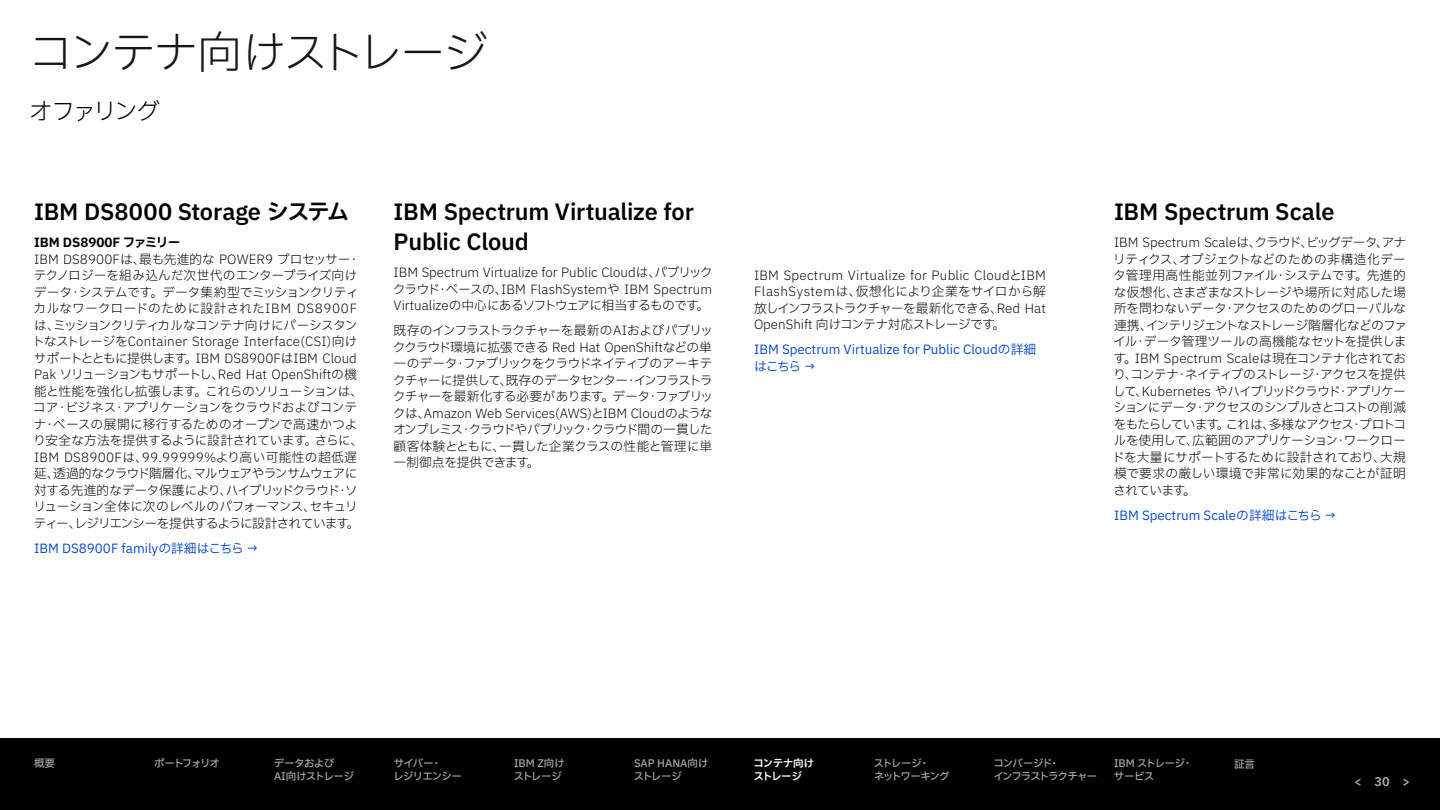
<style>
.page{position:relative;width:1440px;height:810px;background:#fff}
.page>*{position:absolute;margin:0;border:0;box-sizing:border-box;transform-origin:0 0}
.t1{font:300 45px "IBM Plex Sans JP";letter-spacing:-.07em;color:#161616}
.t2{font:300 24px "IBM Plex Sans JP";letter-spacing:-.12em;color:#000}
.t3{font:22.5px/30px "IBM Plex Sans JP Sm Bld";letter-spacing:-.01em;color:#000}
.Body{font:300 12.75px/16.5px "IBM Plex Sans JP";letter-spacing:-.015em;color:#000;text-align:justify}
.Arrows{font:12.75px/16.5px "IBM Plex Sans JP";color:#0043ce}
.t4{font:700 12.75px "IBM Plex Sans JP";color:#000}
.t5{font:12.75px "IBM Plex Sans Sm Bld";color:#a8a8a8}
.t6{font:10.5px/12.6px "IBM Plex Sans JP Medm";letter-spacing:-.065em;color:#a8a8a8}
.t7{font:10.5px/12.6px "IBM Plex Sans JP Medm";letter-spacing:-.1em;color:#a8a8a8}
.t8{font:10.5px/12.6px "IBM Plex Sans JP Medm";letter-spacing:-.045em;color:#a8a8a8}
.t9{font:10.5px/12.6px "IBM Plex Sans JP Medm";color:#a8a8a8}
.t10{font:10.5px/12.6px "IBM Plex Sans JP Medm";letter-spacing:-.09em;color:#a8a8a8}
.t11{font:10.5px/12.6px "IBM Plex Sans JP Medm";letter-spacing:-.015em;color:#a8a8a8}
.t12{font:10.5px/12.6px "IBM Plex Sans JP Sm Bld";letter-spacing:-.055em;color:#fff}
.t13{font:10.5px "IBM Plex Sans JP Medm";letter-spacing:-.13em;color:#a8a8a8}
</style>
<div class="page">
<div style="left:0;top:738px;width:1440px;height:72px;background:#000"></div>
<h1 class="t1" style="left:29px;top:21px;width:462px">コンテナ向けストレージ</h1>
<h2 class="t2" style="left:29px;top:94px;width:133px">オファリング</h2>
<h3 class="t3" style="left:34px;top:195px;width:317px">IBM DS8000 Storage システム</h3>
<h4 class="t4" style="left:34px;top:233px;width:148px">IBM DS8900F ファミリー</h4>
<p class="Body" style="left:32px;top:250px;width:333px;text-align:left">IBM DS8900Fは、最も先進的な POWER9 プロセッサー・テクノロジーを組み込んだ次世代のエンタープライズ向けデータ・システムです。データ集約型でミッションクリティカルなワークロードのために設計されたIBM DS8900Fは、ミッションクリティカルなコンテナ向けにパーシスタントなストレージをContainer Storage Interface(CSI)向けサポートとともに提供します。IBM DS8900FはIBM Cloud Pak ソリューションもサポートし、Red Hat OpenShiftの機能と性能を強化し拡張します。これらのソリューションは、コア・ビジネス・アプリケーションをクラウドおよびコンテナ・ベースの展開に移行するためのオープンで高速かつより安全な方法を提供するように設計されています。さらに、IBM DS8900Fは、99.99999%より高い可能性の超低遅延、透過的なクラウド階層化、マルウェアやランサムウェアに対する先進的なデータ保護により、ハイブリッドクラウド・ソリューション全体に次のレベルのパフォーマンス、セキュリティー、レジリエンシーを提供するように設計されています。</p>
<p class="Arrows" style="left:34px;top:539px;width:226px">IBM DS8900F familyの詳細はこちら →</p>
<h3 class="t3" style="left:394px;top:195px;width:302px">IBM Spectrum Virtualize for<br>Public Cloud</h3>
<p class="Body" style="left:393px;top:264px;width:321px">IBM Spectrum Virtualize for Public Cloudは、パブリッククラウド・ベースの、IBM FlashSystemや IBM Spectrum Virtualizeの中心にあるソフトウェアに相当するものです。</p>
<p class="Body" style="left:393px;top:322px;width:322px">既存のインフラストラクチャーを最新のAIおよびパブリッククラウド環境に拡張できる Red Hat OpenShiftなどの単一のデータ・ファブリックをクラウドネイティブのアーキテクチャーに提供して、既存のデータセンター・インフラストラクチャーを最新化する必要があります。データ・ファブリックは、Amazon Web Services(AWS)とIBM Cloudのようなオンプレミス・クラウドやパブリック・クラウド間の一貫した顧客体験とともに、一貫した企業クラスの性能と管理に単一制御点を提供できます。</p>
<p class="Body" style="left:754px;top:266px;width:293px">IBM Spectrum Virtualize for Public CloudとIBM FlashSystemは、仮想化により企業をサイロから解放しインフラストラクチャーを最新化できる、Red Hat OpenShift 向けコンテナ対応ストレージです。</p>
<p class="Arrows" style="left:754px;top:340px;width:284px">IBM Spectrum Virtualize for Public Cloudの詳細はこちら →</p>
<h3 class="t3" style="left:1114px;top:195px;width:222px">IBM Spectrum Scale</h3>
<p class="Body" style="left:1112px;top:234px;width:296px">IBM Spectrum Scaleは、クラウド、ビッグデータ、アナリティクス、オブジェクトなどのための非構造化データ管理用高性能並列ファイル・システムです。先進的な仮想化、さまざまなストレージや場所に対応した場所を問わないデータ・アクセスのためのグローバルな連携、インテリジェントなストレージ階層化などのファイル・データ管理ツールの高機能なセットを提供します。IBM Spectrum Scaleは現在コンテナ化されており、コンテナ・ネイティブのストレージ・アクセスを提供して、Kubernetes やハイブリッドクラウド・アプリケーションにデータ・アクセスのシンプルさとコストの削減をもたらしています。これは、多様なアクセス・プロトコルを使用して、広範囲のアプリケーション・ワークロードを大量にサポートするために設計されており、大規模で要求の厳しい環境で非常に効果的なことが証明されています。</p>
<p class="Arrows" style="left:1114px;top:506px;width:224px">IBM Spectrum Scaleの詳細はこちら →</p>
<p class="t6" style="left:34px;top:756px;width:22px">概要</p>
<p class="t13" style="left:154px;top:756px;width:68px">ポートフォリオ</p>
<p class="t8" style="left:274px;top:756px;width:82px">データおよび<br>AI向けストレージ</p>
<p class="t6" style="left:394px;top:756px;width:70px">サイバー・<br>レジリエンシー</p>
<p class="t11" style="left:513px;top:756px;width:53px">IBM Z向けストレージ</p>
<p class="t9" style="left:634px;top:756px;width:76px">SAP HANA向けストレージ</p>
<p class="t12" style="left:753px;top:756px;width:62px">コンテナ向けストレージ</p>
<p class="t10" style="left:873px;top:756px;width:78px">ストレージ・<br>ネットワーキング</p>
<p class="t7" style="left:993px;top:756px;width:105px">コンバージド・<br>インフラストラクチャー</p>
<p class="t6" style="left:1114px;top:756px;width:81px">IBM ストレージ・サービス</p>
<p class="t6" style="left:1234px;top:757px;width:22px">証言</p>
<p class="t5" style="left:1354px;top:771px;width:58px">&lt;30&gt;</p>
</div>
